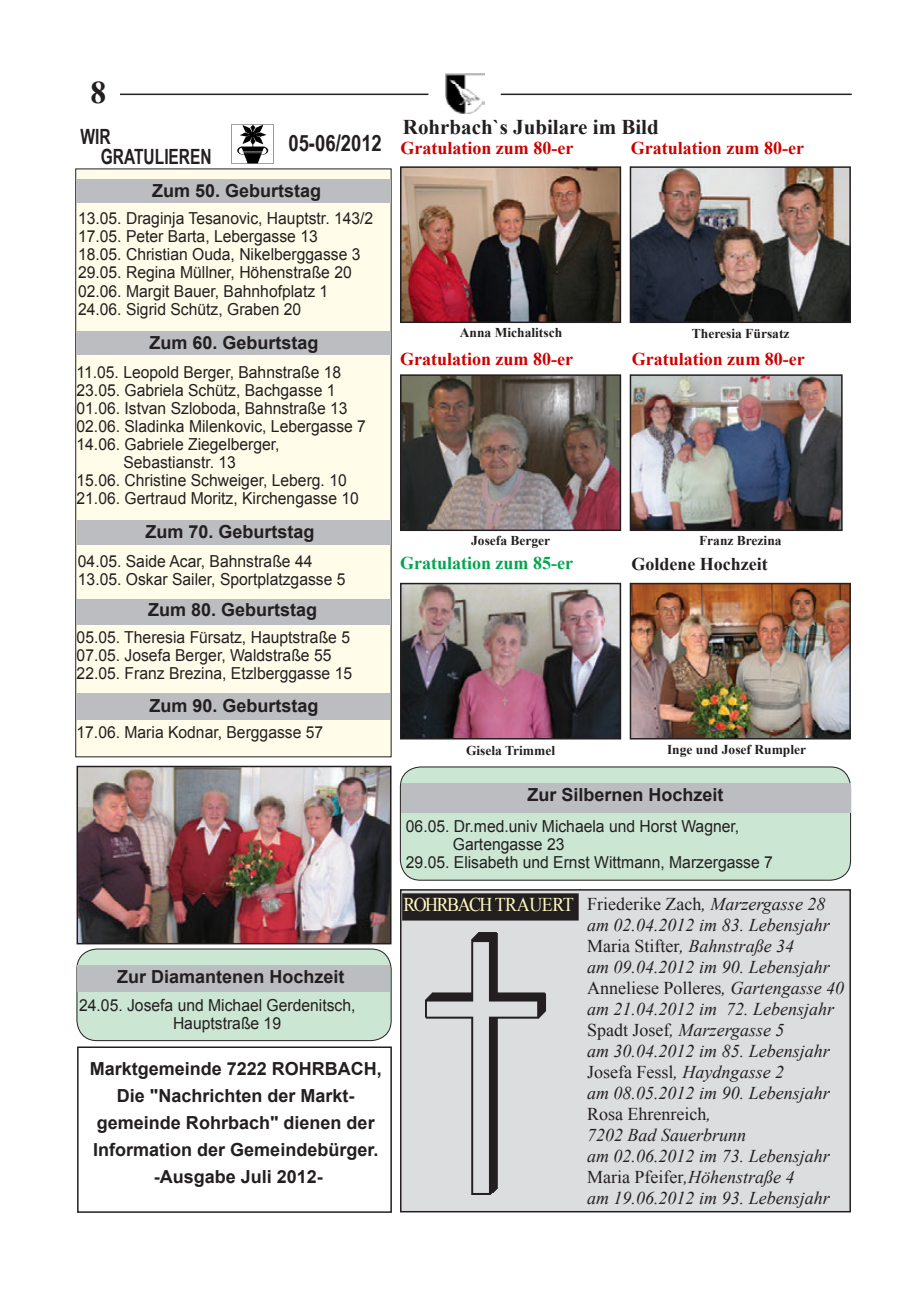
<style>
.page{position:relative;width:919px;height:1289px;background:#fff}
.page>*{position:absolute;margin:0;border:0;box-sizing:border-box;transform-origin:0 0}
.t1{font:700 31.5px "Times New Roman";color:#231f20}
.t2{font:700 22.5px "Arial Narrow";color:#231f20}
.t3{font:700 21px "Times New Roman";color:#231f20}
.t4{font:700 21px "Arial Narrow";color:#231f20;scale:.9 1}
.t5{font:19.5px "Times New Roman";letter-spacing:-.085em;color:#fffac1;scale:.92 1}
.t6{font:italic 18px/21px "Times New Roman";color:#231f20}
.t7{font:700 18px/27px "Arial";color:#231f20;text-align:center}
.t8{font:700 18px "Times New Roman";color:#c00}
.t9{font:700 18px "Times New Roman";color:#00a54f}
.t10{font:700 18px "Times New Roman";color:#231f20}
.t11{font:16.5px/18px "Arial";color:#231f20;scale:.95 1}
.t12{font:700 13.5px "Times New Roman";color:#231f20}
.s1{font-size:18px;color:#231f20}
.s2{font-style:italic;font-size:18px;color:#231f20}
.s3{font-style:normal}
</style>
<div class="page">
<hr style="left:120px;top:94px;width:308px;height:1px;background:#231f20">
<hr style="left:500px;top:94px;width:351px;height:1px;background:#231f20">
<img style="left:445px;top:74px;width:39px;height:40px">
<div style="left:76px;top:169px;width:315px;height:587px;background:#fffde9"></div>
<img style="left:231px;top:125px;width:43px;height:38px">
<div style="left:77px;top:179px;width:313px;height:24px;background:#bcbdc0"></div>
<div style="left:77px;top:520px;width:313px;height:24px;background:#bcbdc0"></div>
<div style="left:77px;top:1046px;width:315px;height:166px;border:2px solid #231f20"></div>
<div style="left:77px;top:331px;width:313px;height:24px;background:#bcbdc0"></div>
<div style="left:77px;top:598px;width:313px;height:26px;background:#bcbdc0"></div>
<div style="left:401px;top:889px;width:449px;height:322px;background:#dcdddf"></div>
<div style="left:400px;top:889px;width:450px;height:323px;border:2px solid #231f20"></div>
<img style="left:425px;top:932px;width:121px;height:262px">
<div style="left:403px;top:894px;width:174px;height:25px;background:#231f20"></div>
<div style="left:402px;top:893px;width:176px;height:27px;border:3px solid #231f20"></div>
<img style="left:403px;top:169px;width:215px;height:151px">
<div style="left:400px;top:166px;width:221px;height:157px;border:2px solid #231f20"></div>
<img style="left:632px;top:169px;width:215px;height:151px">
<div style="left:629px;top:166px;width:221px;height:157px;border:2px solid #231f20"></div>
<img style="left:403px;top:377px;width:215px;height:151px">
<div style="left:400px;top:374px;width:221px;height:157px;border:2px solid #231f20"></div>
<img style="left:632px;top:377px;width:207px;height:151px">
<div style="left:629px;top:374px;width:213px;height:157px;border:2px solid #231f20"></div>
<img style="left:403px;top:586px;width:215px;height:150px">
<div style="left:400px;top:583px;width:221px;height:156px;border:2px solid #231f20"></div>
<img style="left:632px;top:586px;width:215px;height:150px">
<div style="left:629px;top:583px;width:221px;height:156px;border:2px solid #231f20"></div>
<div style="left:76px;top:693px;width:314px;height:26px;background:#bcbdc0"></div>
<div style="left:400px;top:767px;width:450px;height:113px;background:#cbe6d3;border-radius:20px"></div>
<div style="left:400px;top:766px;width:450px;height:114px;border:1px solid #231f20;border-radius:20px"></div>
<div style="left:401px;top:782px;width:449px;height:30px;background:#bcbdc0"></div>
<div style="left:77px;top:949px;width:314px;height:91px;background:#cbe6d3;border-radius:20px"></div>
<div style="left:77px;top:948px;width:314px;height:92px;border:1px solid #231f20;border-radius:20px"></div>
<div style="left:77px;top:965px;width:313px;height:26px;background:#bcbdc0"></div>
<img style="left:80px;top:768px;width:308px;height:173px">
<div style="left:77px;top:765px;width:314px;height:179px;border:2px solid #231f20"></div>
<h1 class="t1" style="left:90px;top:71px;width:17px">8</h1>
<p class="t4" style="left:80px;top:124px;width:35px">WIR</p>
<p class="t4" style="left:101px;top:145px;width:125px">GRATULIEREN</p>
<h2 class="t2" style="left:288px;top:129px;width:95px">05-06/2012</h2>
<p class="t7" style="left:152px;top:178px;width:171px">Zum 50. Geburtstag</p>
<p class="t11" style="left:78px;top:210px;width:312px">13.05. Draginja Tesanovic, Hauptstr. 143/2<br>17.05. Peter Barta, Lebergasse 13<br>18.05. Christian Ouda, Nikelberggasse 3<br>29.05. Regina Müllner, Höhenstraße 20<br>02.06. Margit Bauer, Bahnhofplatz 1<br>24.06. Sigrid Schütz, Graben 20</p>
<p class="t7" style="left:149px;top:329px;width:171px">Zum 60. Geburtstag</p>
<p class="t11" style="left:77px;top:363px;width:280px">11.05. Leopold Berger, Bahnstraße 18</p>
<p class="t11" style="left:77px;top:381px;width:274px">23.05. Gabriela Schütz, Bachgasse 1</p>
<p class="t11" style="left:77px;top:399px;width:287px">01.06. Istvan Szloboda, Bahnstraße 13</p>
<p class="t11" style="left:77px;top:417px;width:306px">02.06. Sladinka Milenkovic, Lebergasse 7</p>
<p class="t11" style="left:77px;top:435px;width:215px">14.06. Gabriele Ziegelberger,</p>
<p class="t11" style="left:123px;top:453px;width:120px">Sebastianstr. 13</p>
<p class="t11" style="left:77px;top:471px;width:286px">15.06. Christine Schweiger, Leberg. 10</p>
<p class="t11" style="left:77px;top:489px;width:299px">21.06. Gertraud Moritz, Kirchengasse 10</p>
<p class="t7" style="left:145px;top:519px;width:171px">Zum 70. Geburtstag</p>
<p class="t11" style="left:78px;top:552px;width:283px">04.05. Saide Acar, Bahnstraße 44<br>13.05. Oskar Sailer, Sportplatzgasse 5</p>
<p class="t7" style="left:148px;top:596px;width:171px">Zum 80. Geburtstag</p>
<p class="t11" style="left:77px;top:628px;width:291px">05.05. Theresia Fürsatz, Hauptstraße 5<br>07.05. Josefa Berger, Waldstraße 55<br>22.05. Franz Brezina, Etzlberggasse 15</p>
<p class="t7" style="left:149px;top:693px;width:171px">Zum 90. Geburtstag</p>
<p class="t11" style="left:77px;top:723px;width:261px">17.06. Maria Kodnar, Berggasse 57</p>
<p class="t7" style="left:117px;top:963px;width:229px">Zur Diamantenen Hochzeit</p>
<p class="t11" style="left:173px;top:996px;width:194px;text-indent:-94px">24.05. Josefa und Michael Gerdenitsch,<br>Hauptstraße 19</p>
<p class="t7" style="left:90px;top:1055px;width:294px">Marktgemeinde 7222 ROHRBACH,<br>Die "Nachrichten der Markt&shy;gemeinde Rohrbach" dienen der<br>Information der Gemeindebürger. -Ausgabe Juli 2012-</p>
<p class="t3" style="left:403px;top:113px;width:257px">Rohrbach`s Jubilare im Bild</p>
<p class="t8" style="left:400px;top:135px;width:174px">Gratulation zum 80-er</p>
<p class="t8" style="left:631px;top:135px;width:174px">Gratulation zum 80-er</p>
<p class="t12" style="left:459px;top:323px;width:104px">Anna Michalitsch</p>
<p class="t12" style="left:691px;top:324px;width:99px">Theresia Fürsatz</p>
<p class="t8" style="left:400px;top:346px;width:174px">Gratulation zum 80-er</p>
<p class="t8" style="left:631px;top:346px;width:174px">Gratulation zum 80-er</p>
<p class="t12" style="left:471px;top:531px;width:81px">Josefa Berger</p>
<p class="t12" style="left:699px;top:531px;width:84px">Franz Brezina</p>
<p class="t9" style="left:400px;top:550px;width:174px">Gratulation zum 85-er</p>
<p class="t10" style="left:631px;top:551px;width:138px">Goldene Hochzeit</p>
<p class="t12" style="left:466px;top:741px;width:91px">Gisela Trimmel</p>
<p class="t12" style="left:667px;top:740px;width:141px">Inge und Josef Rumpler</p>
<p class="t7" style="left:527px;top:781px;width:198px">Zur Silbernen Hochzeit</p>
<p class="t11" style="left:406px;top:817px;width:352px">06.05. Dr.med.univ Michaela und Horst Wagner,</p>
<p class="t11" style="left:453px;top:835px;width:119px">Gartengasse 23</p>
<p class="t11" style="left:406px;top:853px;width:388px">29.05. Elisabeth und Ernst Wittmann, Marzergasse 7</p>
<p class="t5" style="left:403px;top:891px;width:460px">ROHRBACHTRAUERT <span class="s1">Friederike Zach</span><span class="s2">, Marzergasse 28</span></p>
<p class="t6" style="left:587px;top:914px;width:258px">am 02.04.2012 im 83. Lebensjahr<br><span class="s3">Maria Stifter</span>, Bahnstraße 34<br>am 09.04.2012 im 90. Lebensjahr<br><span class="s3">Anneliese Polleres</span>, Gartengasse 40 am 21.04.2012 im 72. Lebensjahr<br><span class="s3">Spadt Josef</span>, Marzergasse 5<br>am 30.04.2012 im 85. Lebensjahr<br><span class="s3">Josefa Fessl</span>, Haydngasse 2<br>am 08.05.2012 im 90. Lebensjahr<br><span class="s3">Rosa Ehrenreich</span>,<br>7202 Bad Sauerbrunn<br>am 02.06.2012 im 73. Lebensjahr<br><span class="s3">Maria Pfeifer</span>,Höhenstraße 4<br>am 19.06.2012 im 93. Lebensjahr</p>
</div>
